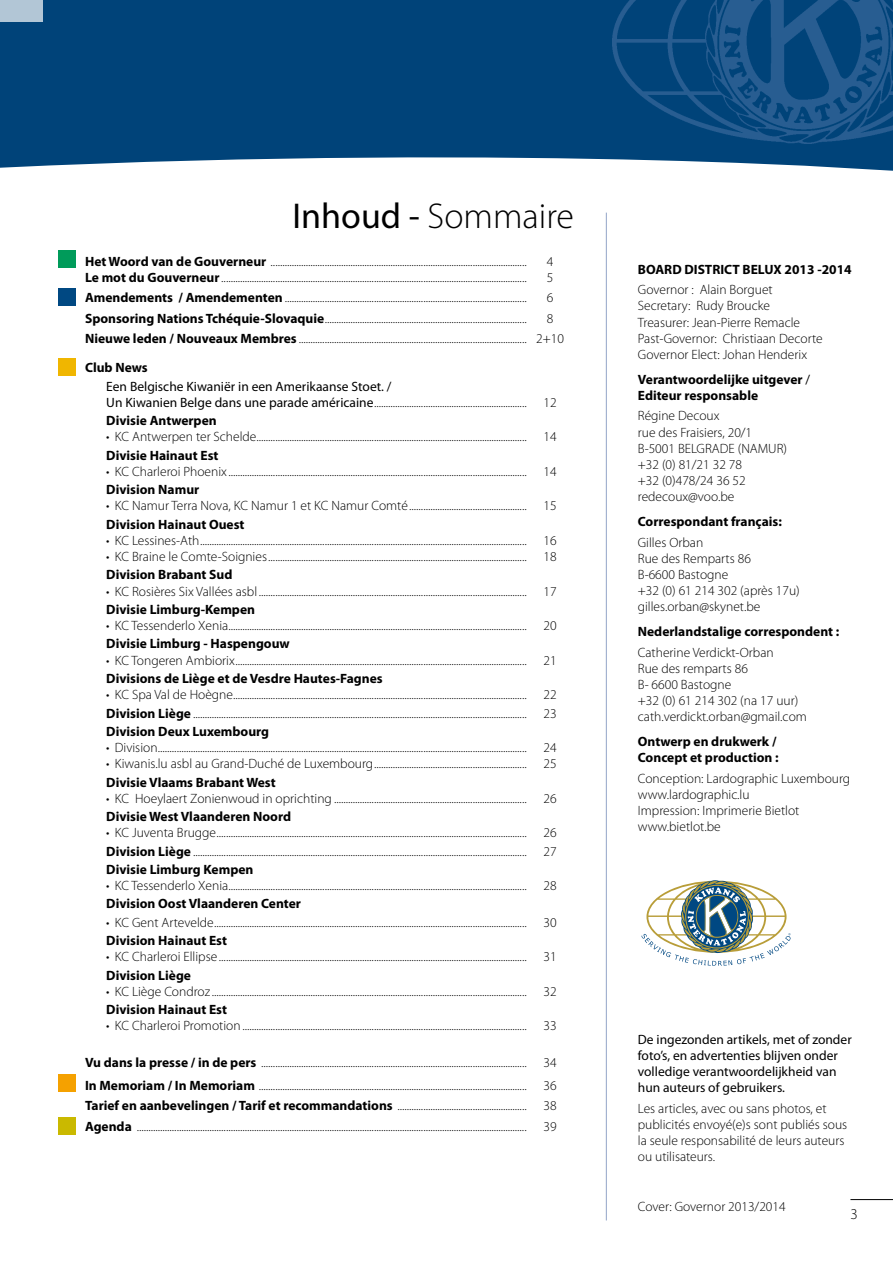
<style>
.page{position:relative;width:893px;height:1263px;background:#fff}
.page>*{position:absolute;margin:0;border:0;box-sizing:border-box;transform-origin:0 0}
.t1{font:300 36px "Myriad Pro";color:#000}
.t2{font:300 15px "Myriad Pro";color:#000}
.t3{font:300 13.5px/16.2px "Myriad Pro";color:#000}
.t4{font:700 13.5px/16.2px "Myriad Pro";color:#000}
.t5{font:13.5px/16.2px "Myriad Pro";color:#000}
.s1{font-weight:400}
.s2{font-weight:700}
.s3{font-weight:300}
</style>
<div class="page">
<svg style="left:0;top:0;width:893px;height:383px"></svg>
<img style="left:612px;top:0;width:281px;height:143px">
<hr style="left:850px;top:1199px;width:43px;height:1px;background:#000">
<hr style="left:606px;top:213px;width:1px;height:1007px;background:#92a4c7">
<svg style="left:641px;top:880px;width:149px;height:86px"></svg>
<div style="left:58px;top:358px;width:17px;height:17px;background:#f0b600"></div>
<div style="left:58px;top:1074px;width:17px;height:17px;background:#f5a100"></div>
<div style="left:58px;top:251px;width:17px;height:17px;background:#009b5a"></div>
<div style="left:58px;top:288px;width:17px;height:17px;background:#004882"></div>
<div style="left:58px;top:1117px;width:17px;height:17px;background:#cab900"></div>
<div style="left:0;top:0;width:43px;height:21px;background:#b2c6d6"></div>
<h1 class="t1" style="left:292px;top:196px;width:283px"><span class="s1">Inhoud -</span> Sommaire</h1>
<p class="t3" style="left:85px;top:253px;width:443px"><span class="s2">Het Woord van de Gouverneur</span> .............................................................................................................</p>
<p class="t3" style="left:547px;top:253px;width:8px">4</p>
<p class="t3" style="left:85px;top:270px;width:443px"><span class="s2">Le mot du Gouverneur</span>..................................................................................................................................</p>
<p class="t3" style="left:547px;top:270px;width:8px">5</p>
<p class="t3" style="left:85px;top:290px;width:443px"><span class="s2">Amendements / Amendementen</span>.......................................................................................................</p>
<p class="t3" style="left:547px;top:290px;width:8px">6</p>
<p class="t3" style="left:85px;top:310px;width:443px"><span class="s2">Sponsoring Nations Tchéquie-Slovaquie</span>......................................................................................</p>
<p class="t3" style="left:85px;top:308px;width:480px;line-height:20.4px;text-indent:462px">8<br><span class="s2">Nieuwe leden / Nouveaux Membres</span> ................................................................................................. 2+10</p>
<p class="t4" style="left:85px;top:360px;width:64px">Club News</p>
<p class="t5" style="left:106px;top:378px;width:452px">Een Belgische Kiwaniër in een Amerikaanse Stoet. /<br>Un Kiwanien Belge dans une parade américaine<span class="s3">................................................................. 12</span></p>
<p class="t4" style="left:106px;top:413px;width:112px">Divisie Antwerpen</p>
<p class="t3" style="left:106px;top:429px;width:452px">• KC Antwerpen ter Schelde................................................................................................................... 14</p>
<p class="t4" style="left:106px;top:447px;width:114px">Divisie Hainaut Est</p>
<p class="t3" style="left:106px;top:463px;width:452px">• KC Charleroi Phoenix............................................................................................................................... 14</p>
<p class="t4" style="left:106px;top:482px;width:95px">Division Namur</p>
<p class="t3" style="left:106px;top:498px;width:452px">• KC Namur Terra Nova, KC Namur 1 et KC Namur Comté.................................................. 15</p>
<p class="t4" style="left:106px;top:516px;width:140px">Division Hainaut Ouest</p>
<p class="t3" style="left:106px;top:532px;width:452px">• KC Lessines-Ath........................................................................................................................................... 16</p>
<p class="t3" style="left:106px;top:549px;width:452px">• KC Braine le Comte-Soignies.............................................................................................................. 18</p>
<p class="t4" style="left:106px;top:567px;width:128px">Division Brabant Sud</p>
<p class="t3" style="left:106px;top:583px;width:452px">• KC Rosières Six Vallées asbl .................................................................................................................. 17</p>
<p class="t4" style="left:106px;top:601px;width:150px">Divisie Limburg-Kempen</p>
<p class="t3" style="left:106px;top:618px;width:452px">• KC Tessenderlo Xenia............................................................................................................................... 20</p>
<p class="t4" style="left:106px;top:636px;width:185px">Divisie Limburg - Haspengouw</p>
<p class="t3" style="left:106px;top:652px;width:452px">• KC Tongeren Ambiorix............................................................................................................................ 21</p>
<p class="t4" style="left:106px;top:670px;width:278px">Divisions de Liège et de Vesdre Hautes-Fagnes</p>
<p class="t3" style="left:106px;top:686px;width:452px;line-height:18.3px;text-align:justify">• KC Spa Val de Hoègne............................................................................................................................. 22<br><span class="s2">Division Liège</span> .............................................................................................................................................. 23<br><span class="s2">Division Deux Luxembourg</span></p>
<p class="t3" style="left:106px;top:740px;width:452px">• Division............................................................................................................................................................. 24</p>
<p class="t3" style="left:106px;top:756px;width:452px">• Kiwanis.lu asbl au Grand-Duché de Luxembourg................................................................. 25</p>
<p class="t4" style="left:106px;top:774px;width:171px">Divisie Vlaams Brabant West</p>
<p class="t3" style="left:106px;top:790px;width:452px">• KC Hoeylaert Zonienwoud in oprichting .................................................................................. 26</p>
<p class="t4" style="left:106px;top:809px;width:186px">Divisie West Vlaanderen Noord</p>
<p class="t3" style="left:106px;top:824px;width:452px;line-height:18.3px;text-align:justify">• KC Juventa Brugge.................................................................................................................................... 26<br><span class="s2">Division Liège</span> .............................................................................................................................................. 27<br><span class="s2">Divisie Limburg Kempen</span></p>
<p class="t3" style="left:106px;top:878px;width:452px">• KC Tessenderlo Xenia............................................................................................................................... 28</p>
<p class="t4" style="left:106px;top:896px;width:196px">Division Oost Vlaanderen Center</p>
<p class="t3" style="left:106px;top:914px;width:452px">• KC Gent Artevelde..................................................................................................................................... 30</p>
<p class="t4" style="left:106px;top:933px;width:122px">Division Hainaut Est</p>
<p class="t3" style="left:106px;top:949px;width:452px">• KC Charleroi Ellipse................................................................................................................................... 31</p>
<p class="t4" style="left:106px;top:967px;width:86px">Division Liège</p>
<p class="t3" style="left:106px;top:983px;width:452px">• KC Liège Condroz ...................................................................................................................................... 32</p>
<p class="t4" style="left:106px;top:1002px;width:122px">Division Hainaut Est</p>
<p class="t3" style="left:106px;top:1018px;width:452px">• KC Charleroi Promotion......................................................................................................................... 33</p>
<p class="t3" style="left:85px;top:1051px;width:473px;line-height:22.5px"><span class="s2">Vu dans la presse / in de pers</span> ................................................................................................................. 34<br><span class="s2">In Memoriam / In Memoriam</span> .................................................................................................................. 36</p>
<p class="t3" style="left:85px;top:1095px;width:473px;line-height:20.4px"><span class="s2">Tarief en aanbevelingen / Tarif et recommandations</span> ....................................................... 38<br><span class="s2">Agenda</span> ...................................................................................................................................................................... 39</p>
<p class="t4" style="left:638px;top:261px;width:215px">BOARD DISTRICT BELUX 2013 -2014</p>
<p class="t3" style="left:638px;top:282px;width:186px">Governor : Alain Borguet<br>Secretary: Rudy Broucke<br>Treasurer: Jean-Pierre Remacle<br>Past-Governor: Christiaan Decorte<br>Governor Elect: Johan Henderix</p>
<p class="t4" style="left:638px;top:371px;width:174px">Verantwoordelijke uitgever <span class="s1">/<br></span>Editeur responsable</p>
<p class="t3" style="left:638px;top:408px;width:151px">Régine Decoux<br>rue des Fraisiers, 20/1<br>B-5001 BELGRADE (NAMUR) +32 (0) 81/21 32 78<br>+32 (0)478/24 36 52 redecoux@voo.be</p>
<p class="t4" style="left:638px;top:514px;width:146px">Correspondant français:</p>
<p class="t3" style="left:638px;top:534px;width:163px">Gilles Orban<br>Rue des Remparts 86<br>B-6600 Bastogne<br>+32 (0) 61 214 302 (après 17u) gilles.orban@skynet.be</p>
<p class="t4" style="left:638px;top:624px;width:203px">Nederlandstalige correspondent :</p>
<p class="t3" style="left:638px;top:644px;width:171px">Catherine Verdickt-Orban<br>Rue des remparts 86<br>B- 6600 Bastogne<br>+32 (0) 61 214 302 (na 17 uur) cath.verdickt.orban@gmail.com</p>
<p class="t4" style="left:638px;top:734px;width:142px">Ontwerp en drukwerk /<br>Concept et production :</p>
<p class="t3" style="left:638px;top:770px;width:214px">Conception: Lardographic Luxembourg www.lardographic.lu<br>Impression: Imprimerie Bietlot www.bietlot.be</p>
<p class="t5" style="left:638px;top:1031px;width:215px">De ingezonden artikels, met of zonder foto’s, en advertenties blijven onder volledige verantwoordelijkheid van hun auteurs of gebruikers.</p>
<p class="t3" style="left:638px;top:1100px;width:211px">Les articles, avec ou sans photos, et publicités envoyé(e)s sont publiés sous la seule responsabilité de leurs auteurs ou utilisateurs.</p>
<p class="t3" style="left:638px;top:1198px;width:149px">Cover: Governor 2013/2014</p>
<p class="t2" style="left:850px;top:1206px;width:9px">3</p>
</div>
